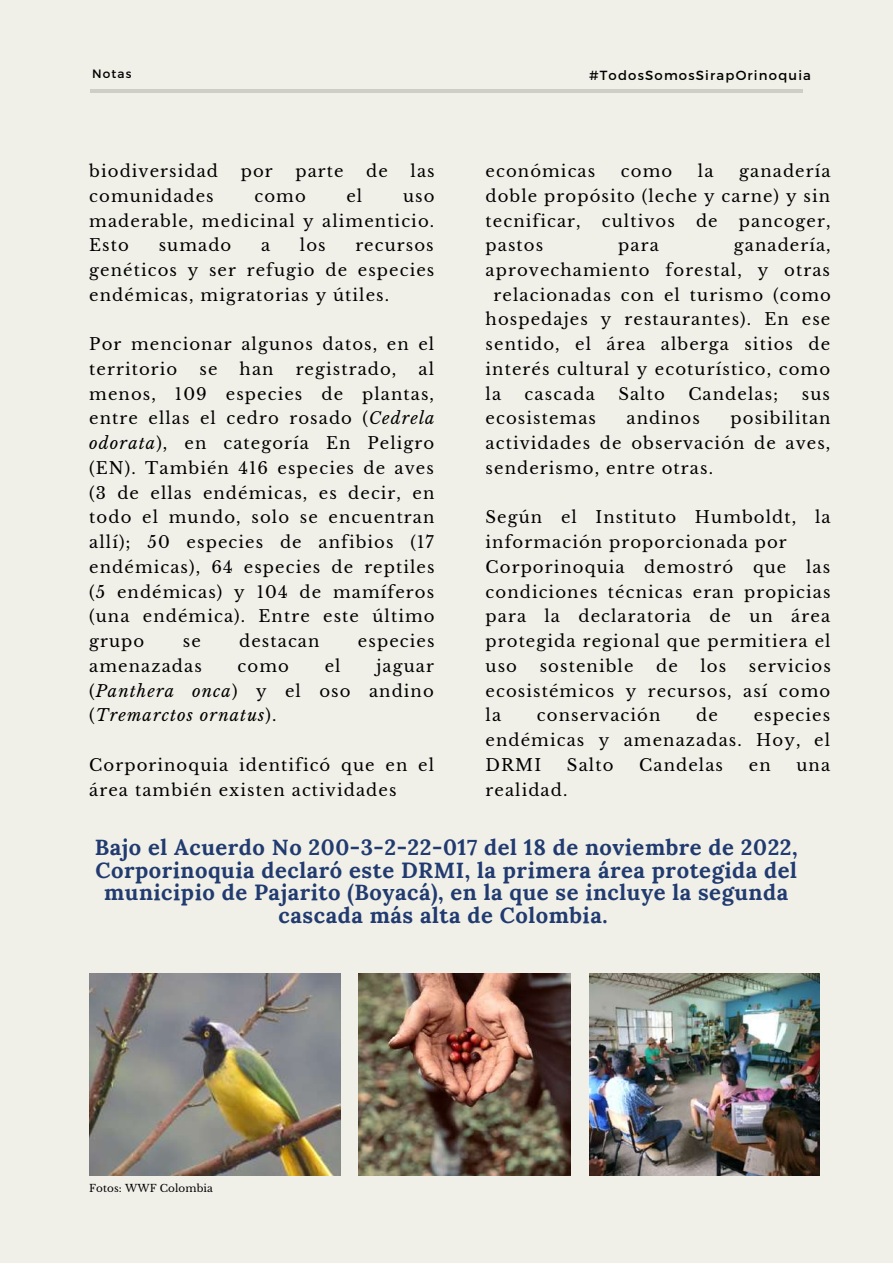
<style>
.page{position:relative;width:893px;height:1264px;background:#fff}
.page>*{position:absolute;margin:0;border:0;box-sizing:border-box;transform-origin:0 0}
.t1{font:700 21.9px/22.5px "Lora";letter-spacing:.025em;color:#213b70;text-align:center}
.t2{font:16.5px/24.8px "Libre Baskerville";letter-spacing:.065em;color:#000;text-align:justify}
.t3{font:italic 16.5px/24.8px "Libre Baskerville";letter-spacing:.065em;color:#000;text-align:justify}
.t4{font:13.2px "Montserrat";letter-spacing:.09em;color:#000}
.t5{font:12.15px "Montserrat";letter-spacing:.09em;color:#000}
.t6{font:10.35px "Libre Baskerville";letter-spacing:.01em;color:#000}
.s1{font-style:italic}
.s2{font-style:normal}
</style>
<div class="page">
<div style="left:0;top:0;width:892px;height:1262px;background:#f1f0e8"></div>
<hr style="left:90px;top:89px;width:712px;height:4px;background:#cecdc6">
<img style="left:89px;top:973px;width:251px;height:202px">
<img style="left:359px;top:973px;width:211px;height:202px">
<img style="left:589px;top:973px;width:230px;height:202px">
<p class="t5" style="left:92px;top:66px;width:41px">Notas</p>
<p class="t4" style="left:589px;top:67px;width:223px">#TodosSomosSirapOrinoquia</p>
<p class="t2" style="left:89px;top:159px;width:130px">biodiversidad</p>
<p class="t2" style="left:241px;top:159px;width:33px">por</p>
<p class="t2" style="left:295px;top:159px;width:50px">parte</p>
<p class="t2" style="left:366px;top:159px;width:23px">de</p>
<p class="t2" style="left:410px;top:159px;width:26px">las</p>
<p class="t2" style="left:89px;top:184px;width:126px">comunidades</p>
<p class="t2" style="left:254px;top:184px;width:53px">como</p>
<p class="t2" style="left:346px;top:184px;width:17px">el</p>
<p class="t2" style="left:89px;top:184px;width:347px;text-indent:314px">uso maderable, medicinal y alimenticio.<br>Esto</p>
<p class="t2" style="left:159px;top:233px;width:74px">sumado</p>
<p class="t2" style="left:261px;top:233px;width:11px">a</p>
<p class="t2" style="left:300px;top:233px;width:27px">los</p>
<p class="t2" style="left:89px;top:233px;width:346px;text-indent:266px">recursos genéticos y ser refugio de especies endémicas, migratorias y útiles.</p>
<p class="t2" style="left:89px;top:332px;width:346px">Por mencionar algunos datos, en el territorio</p>
<p class="t2" style="left:89px;top:357px;width:347px;text-indent:329px">al menos, 109 especies de plantas, entre ellas el cedro rosado (<span class="s1">Cedrela odorata</span>), en categoría En Peligro (EN). También 416 especies de aves (3 de ellas endémicas, es decir, en todo el mundo, solo se encuentran allí); 50 especies de anfibios (17 endémicas), 64 especies de reptiles (5 endémicas) y 104 de mamíferos (una endémica). Entre este último grupo</p>
<p class="t2" style="left:199px;top:357px;width:20px">se</p>
<p class="t2" style="left:239px;top:357px;width:35px">han</p>
<p class="t2" style="left:295px;top:357px;width:102px">registrado,</p>
<p class="t2" style="left:183px;top:629px;width:20px">se</p>
<p class="t2" style="left:239px;top:629px;width:82px">destacan</p>
<p class="t2" style="left:358px;top:629px;width:78px">especies</p>
<p class="t2" style="left:89px;top:653px;width:114px">amenazadas</p>
<p class="t2" style="left:238px;top:653px;width:53px">como</p>
<p class="t2" style="left:325px;top:653px;width:17px">el</p>
<p class="t3" style="left:89px;top:653px;width:346px;text-indent:287px"><span class="s2">jaguar (</span>Panthera onca<span class="s2">) y el oso andino (</span>Tremarctos ornatus<span class="s2">).</span></p>
<p class="t2" style="left:89px;top:752px;width:346px">Corporinoquia identificó que en el área también existen actividades</p>
<p class="t2" style="left:485px;top:159px;width:346px;text-indent:253px">ganadería doble propósito (leche y carne) y sin tecnificar,</p>
<p class="t2" style="left:485px;top:159px;width:111px">económicas</p>
<p class="t2" style="left:621px;top:159px;width:53px">como</p>
<p class="t2" style="left:698px;top:159px;width:17px">la</p>
<p class="t2" style="left:601px;top:208px;width:74px">cultivos</p>
<p class="t2" style="left:696px;top:208px;width:23px">de</p>
<p class="t2" style="left:738px;top:208px;width:93px">pancoger,</p>
<p class="t2" style="left:485px;top:233px;width:59px">pastos</p>
<p class="t2" style="left:618px;top:233px;width:42px">para</p>
<p class="t2" style="left:733px;top:233px;width:98px">ganadería,</p>
<p class="t2" style="left:485px;top:258px;width:346px">aprovechamiento forestal, y otras</p>
<p class="t2" style="left:493px;top:282px;width:339px">relacionadas con el turismo (como</p>
<p class="t2" style="left:485px;top:307px;width:346px">hospedajes y restaurantes). En ese</p>
<p class="t2" style="left:485px;top:332px;width:346px">sentido, el área alberga sitios de</p>
<p class="t2" style="left:485px;top:357px;width:346px">interés cultural y ecoturístico, como</p>
<p class="t2" style="left:485px;top:381px;width:17px">la</p>
<p class="t2" style="left:524px;top:381px;width:72px">cascada</p>
<p class="t2" style="left:618px;top:381px;width:48px">Salto</p>
<p class="t2" style="left:688px;top:381px;width:92px">Candelas;</p>
<p class="t2" style="left:801px;top:381px;width:30px">sus</p>
<p class="t2" style="left:485px;top:406px;width:112px">ecosistemas</p>
<p class="t2" style="left:626px;top:406px;width:75px">andinos</p>
<p class="t2" style="left:485px;top:406px;width:346px;text-indent:245px">posibilitan actividades de observación de aves, senderismo, entre otras.</p>
<p class="t2" style="left:485px;top:505px;width:346px;text-align:left">Según el Instituto Humboldt, la información proporcionada por<br>Corporinoquia demostró que las condiciones técnicas eran propicias para la declaratoria de un área protegida regional que permitiera el uso</p>
<p class="t2" style="left:539px;top:653px;width:95px">sostenible</p>
<p class="t2" style="left:656px;top:653px;width:23px">de</p>
<p class="t2" style="left:700px;top:653px;width:27px">los</p>
<p class="t2" style="left:485px;top:653px;width:347px;text-indent:263px">servicios ecosistémicos y recursos, así como la</p>
<p class="t2" style="left:537px;top:703px;width:125px">conservación</p>
<p class="t2" style="left:696px;top:703px;width:23px">de</p>
<p class="t2" style="left:485px;top:703px;width:346px;text-indent:268px">especies endémicas y amenazadas. Hoy, el DRMI</p>
<p class="t2" style="left:567px;top:752px;width:48px">Salto</p>
<p class="t2" style="left:639px;top:752px;width:85px">Candelas</p>
<p class="t2" style="left:748px;top:752px;width:23px">en</p>
<p class="t2" style="left:796px;top:752px;width:35px">una</p>
<p class="t2" style="left:485px;top:777px;width:83px">realidad.</p>
<h1 class="t1" style="left:95px;top:836px;width:704px">Bajo el Acuerdo No 200-3-2-22-017 del 18 de noviembre de 2022, Corporinoquia declaró este DRMI, la primera área protegida del municipio de Pajarito (Boyacá), en la que se incluye la segunda cascada más alta de Colombia.</h1>
<p class="t6" style="left:89px;top:1181px;width:125px">Fotos: WWF Colombia</p>
</div>
